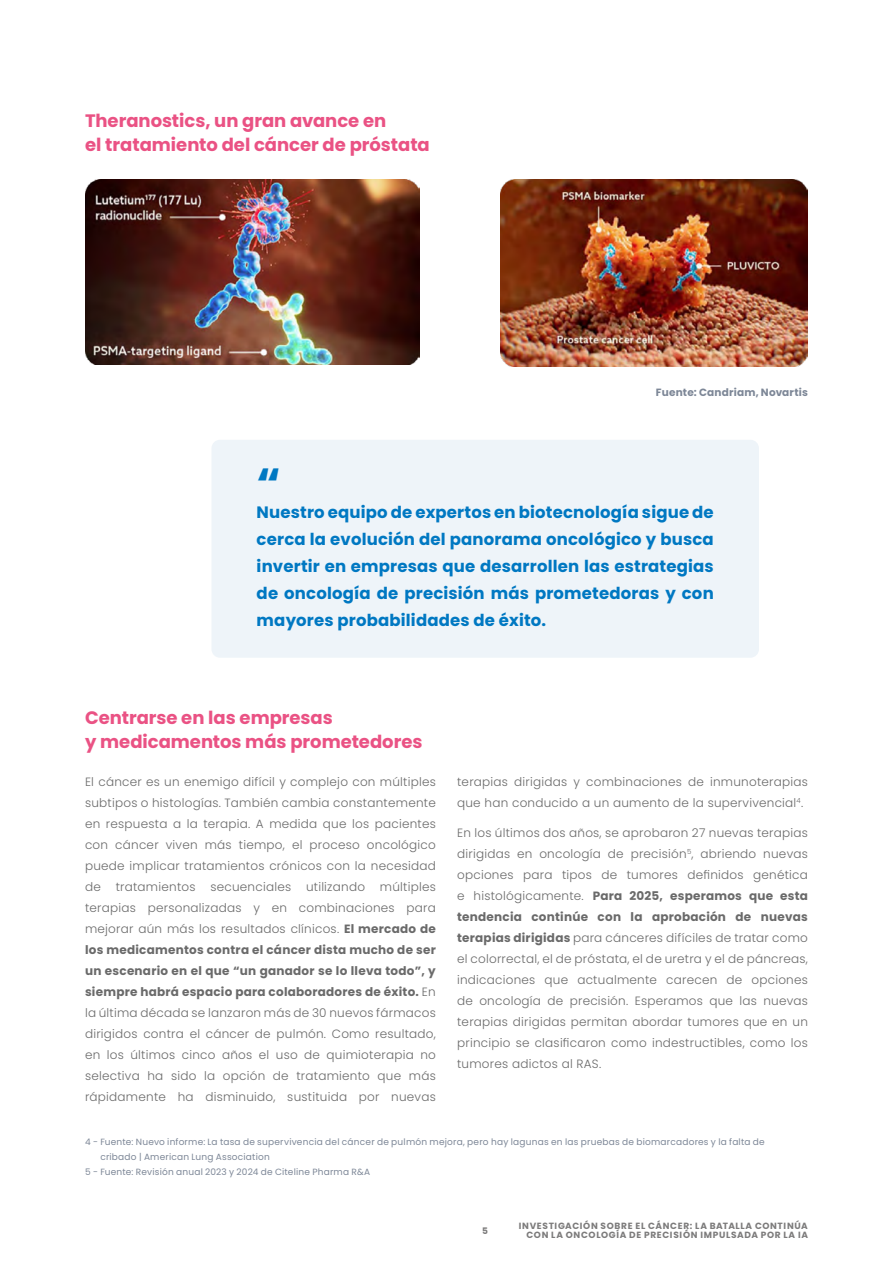
<style>
.page{position:relative;width:893px;height:1263px;background:#fff}
.page>*{position:absolute;margin:0;border:0;box-sizing:border-box;transform-origin:0 0}
.t1{font:700 45px "Poppins";color:#0078c2}
.t2{font:700 18px/24px "Poppins";color:#ea5284}
.t3{font:700 16.5px/27px "Poppins";letter-spacing:.01em;color:#0078c2;text-align:justify}
.t4{font:300 12px/21px "Poppins";letter-spacing:.02em;color:#6a6a6a;text-align:justify}
.t5{font:700 10.5px "Poppins";letter-spacing:.015em;color:#7d8797}
.t6{font:9px "Poppins";letter-spacing:.025em;color:#7d8797}
.t7{font:700 9px/9px "Poppins";letter-spacing:.075em;color:#7c7b7b;text-align:right}
.s1{font-weight:700}
</style>
<div class="page">
<div style="left:211px;top:440px;width:548px;height:218px;background:#eef4f9;border-radius:9px"></div>
<img style="left:501px;top:180px;width:307px;height:186px">
<img style="left:85px;top:180px;width:335px;height:185px">
<h2 class="t2" style="left:85px;top:108px;width:346px">Theranostics, un gran avance en<br>el tratamiento del cáncer de próstata</h2>
<h1 class="t1" style="left:256px;top:458px;width:26px">“</h1>
<p class="t5" style="left:656px;top:386px;width:153px">Fuente: Candriam, Novartis</p>
<p class="t3" style="left:257px;top:498px;width:459px">Nuestro equipo de expertos en biotecnología sigue de cerca la evolución del panorama oncológico y busca invertir en empresas que desarrollen las estrategias de oncología de precisión más prometedoras y con mayores probabilidades de éxito.</p>
<h2 class="t2" style="left:85px;top:706px;width:339px">Centrarse en las empresas<br>y medicamentos más prometedores</h2>
<p class="t4" style="left:85px;top:771px;width:352px">El cáncer es un enemigo difícil y complejo con múltiples subtipos o histologías. También cambia constantemente en respuesta a la terapia. A medida que los pacientes con cáncer viven más tiempo, el proceso oncológico puede implicar tratamientos crónicos con la necesidad de tratamientos secuenciales utilizando múltiples terapias personalizadas y en combinaciones para mejorar aún más los resultados clínicos. <span class="s1">El mercado de los medicamentos contra el cáncer dista mucho de ser un escenario en el que “un ganador se lo lleva todo”, y siempre habrá espacio para colaboradores de éxito.</span> En la última década se lanzaron más de 30 nuevos fármacos dirigidos contra el cáncer de pulmón. Como resultado, en los últimos cinco años el uso de quimioterapia no selectiva ha sido la opción de tratamiento que más rápidamente ha disminuido, sustituida por nuevas</p>
<p class="t4" style="left:457px;top:771px;width:352px">terapias dirigidas y combinaciones de inmunoterapias que han conducido a un aumento de la supervivencial<sup>4</sup>.</p>
<p class="t4" style="left:457px;top:822px;width:352px">En los últimos dos años, se aprobaron 27 nuevas terapias dirigidas en oncología de precisión<sup>5</sup>, abriendo nuevas opciones para tipos de tumores definidos genética e histológicamente. <span class="s1">Para 2025, esperamos que esta tendencia continúe con la aprobación de nuevas terapias dirigidas</span> para cánceres difíciles de tratar como el colorrectal, el de próstata, el de uretra y el de páncreas, indicaciones que actualmente carecen de opciones de oncología de precisión. Esperamos que las nuevas terapias dirigidas permitan abordar tumores que en un principio se clasificaron como indestructibles, como los tumores adictos al RAS.</p>
<p class="t6" style="left:85px;top:1136px;width:681px">4 - Fuente: Nuevo informe: La tasa de supervivencia del cáncer de pulmón mejora, pero hay lagunas en las pruebas de biomarcadores y la falta de</p>
<p class="t6" style="left:100px;top:1151px;width:171px">cribado | American Lung Association</p>
<p class="t6" style="left:85px;top:1166px;width:287px">5 - Fuente: Revisión anual 2023 y 2024 de Citeline Pharma R&amp;A</p>
<p class="t7" style="left:482px;top:1226px;width:7px">5</p>
<p class="t7" style="left:519px;top:1221px;width:291px">INVESTIGACIÓN SOBRE EL CÁNCER: LA BATALLA CONTINÚA<br>CON LA ONCOLOGÍA DE PRECISIÓN IMPULSADA POR LA IA</p>
</div>
